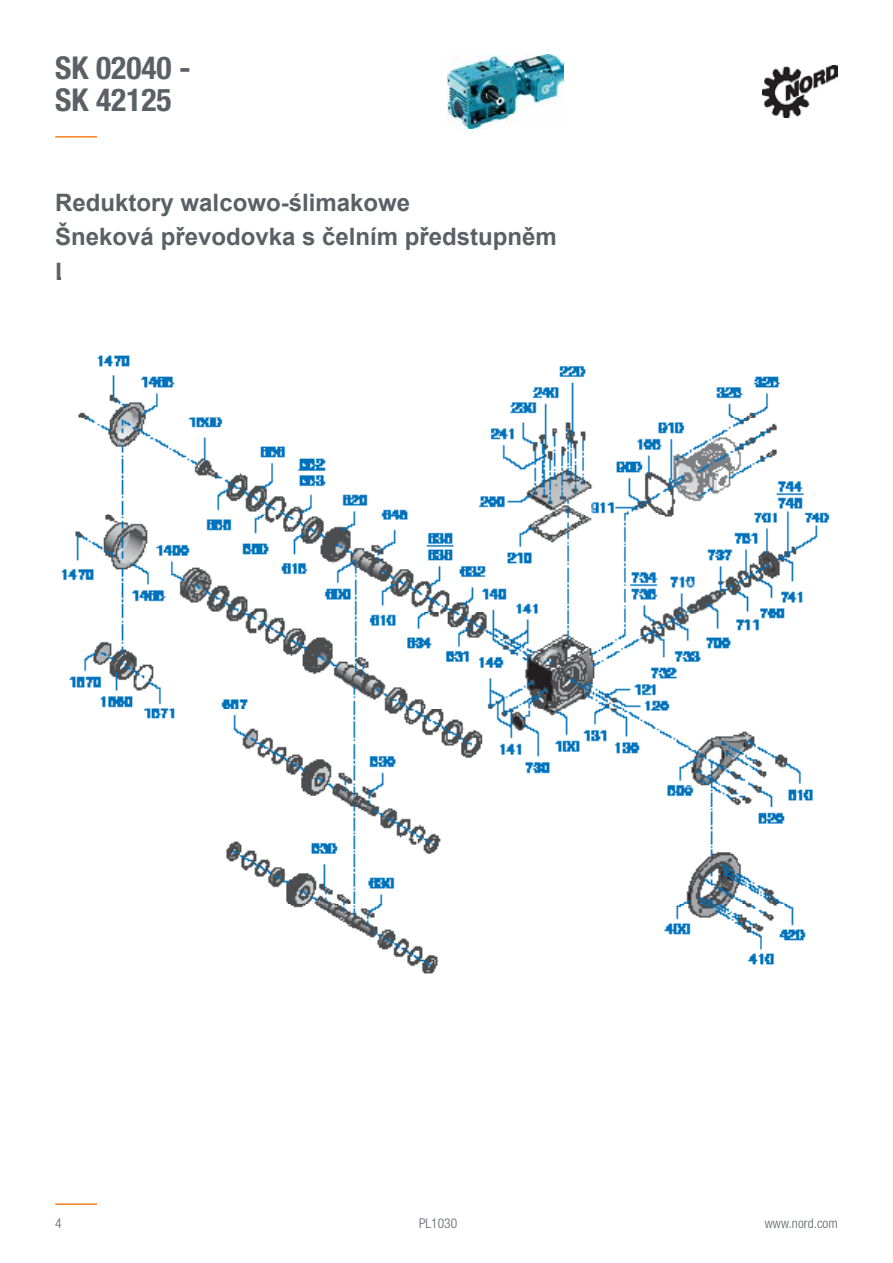
<style>
.page{position:relative;width:893px;height:1263px;background:#fff}
.page>*{position:absolute;margin:0;border:0;box-sizing:border-box;transform-origin:0 0}
.t1{font:700 condensed 31.5px/31.5px "Helvetica Neue LT Std";color:#5b6066}
.t2{font:700 24px/34.5px "Arial";color:#5b6066}
.t3{font:300 condensed 13.5px "Helvetica Neue LT Std";letter-spacing:.005em;color:#5b6066}
</style>
<div class="page">
<img style="left:447px;top:54px;width:116px;height:75px">
<img style="left:762px;top:66px;width:76px;height:51px">
<hr style="left:55px;top:136px;width:42px;height:2px;background:#f58220">
<hr style="left:55px;top:1203px;width:42px;height:2px;background:#f58220">
<img style="left:62px;top:355px;width:767px;height:619px">
<h1 class="t1" style="left:55px;top:52px;width:137px">SK 02040 -<br>SK 42125</h1>
<p class="t2" style="left:55px;top:186px;width:503px">Reduktory walcowo-ślimakowe<br>Šneková převodovka s čelním předstupněm</p>
<p class="t3" style="left:55px;top:1215px;width:8px">4</p>
<p class="t3" style="left:419px;top:1215px;width:40px">PL1030</p>
<p class="t3" style="left:765px;top:1215px;width:74px">www.nord.com</p>
</div>
